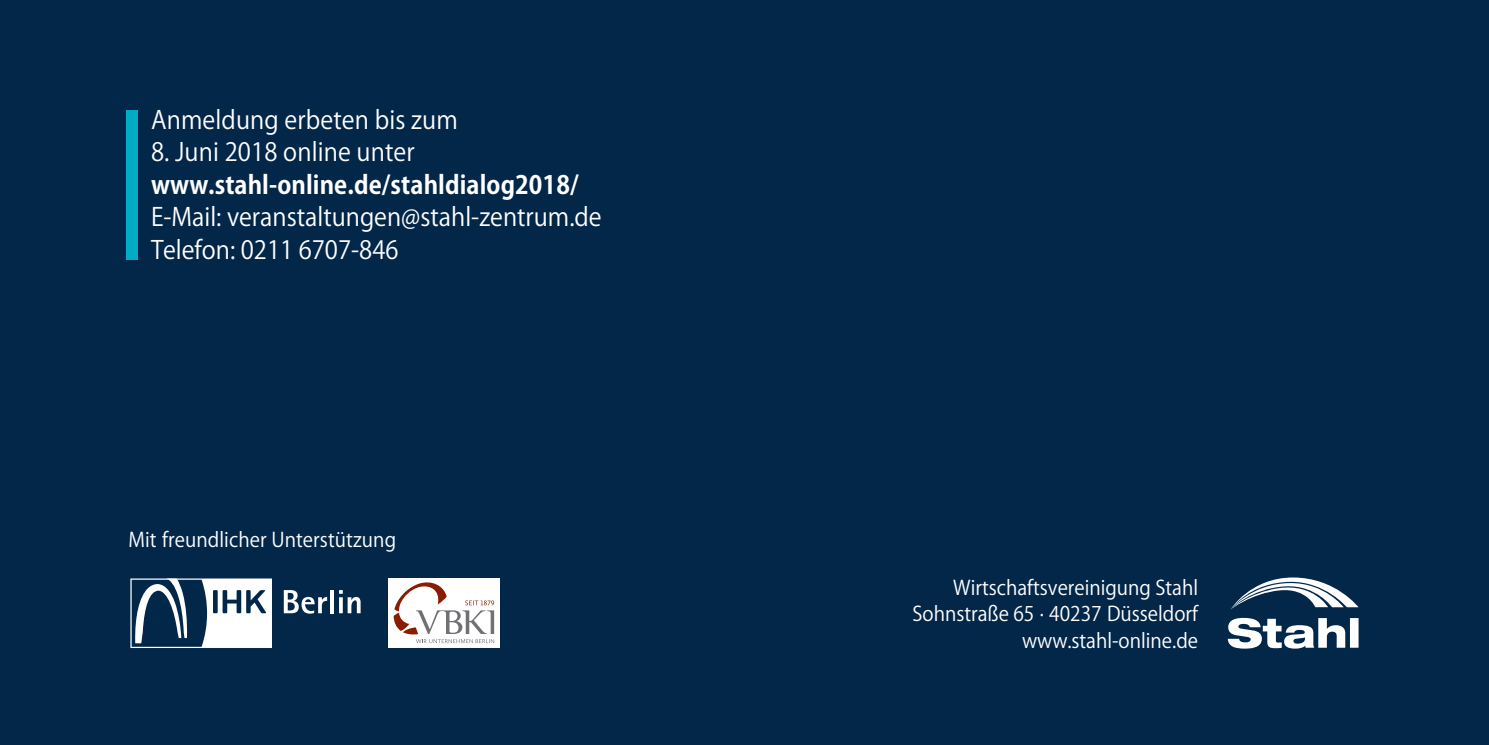
<style>
.page{position:relative;width:1489px;height:745px;background:#fff}
.page>*{position:absolute;margin:0;border:0;box-sizing:border-box;transform-origin:0 0}
.t1{font:25px/32.5px "Koz Go Pr 6 N";color:#fff;scale:.95 1}
.t2{font:700 25px "Koz Go Pr 6 N";letter-spacing:.005em;color:#fff;scale:.95 1}
.t3{font:20px/26.5px "Koz Go Pr 6 N";color:#fff;text-align:right;scale:.95 1}
</style>
<div class="page">
<div style="left:0;top:0;width:1488px;height:744px;background:#032749"></div>
<svg style="left:1231px;top:577px;width:127px;height:32px"></svg>
<svg style="left:1227px;top:617px;width:131px;height:31px"></svg>
<svg style="left:284px;top:590px;width:43px;height:23px"></svg>
<hr style="left:330px;top:589px;width:4px;height:24px;background:#fff">
<svg style="left:339px;top:590px;width:21px;height:23px"></svg>
<svg style="left:130px;top:578px;width:142px;height:69px"></svg>
<div style="left:126px;top:110px;width:12px;height:149px;background:#00abc5"></div>
<div style="left:388px;top:577px;width:111px;height:70px;background:#fff"></div>
<svg style="left:393px;top:582px;width:101px;height:60px"></svg>
<p class="t1" style="left:151px;top:103px;width:324px">Anmeldung erbeten bis zum</p>
<p class="t1" style="left:151px;top:136px;width:279px">8. Juni 2018 online unter</p>
<p class="t2" style="left:151px;top:170px;width:451px">www.stahl-online.de/stahldialog2018/</p>
<p class="t1" style="left:151px;top:201px;width:476px">E-Mail: veranstaltungen@stahl-zentrum.de<br>Telefon: 0211 6707-846</p>
<p class="t3" style="left:128px;top:526px;width:283px">Mit freundlicher Unterstützung</p>
<p class="t3" style="left:912px;top:574px;width:302px">Wirtschaftsvereinigung Stahl<br>Sohnstraße 65 · 40237 Dü sseldorf www.stahl-online.de</p>
</div>
